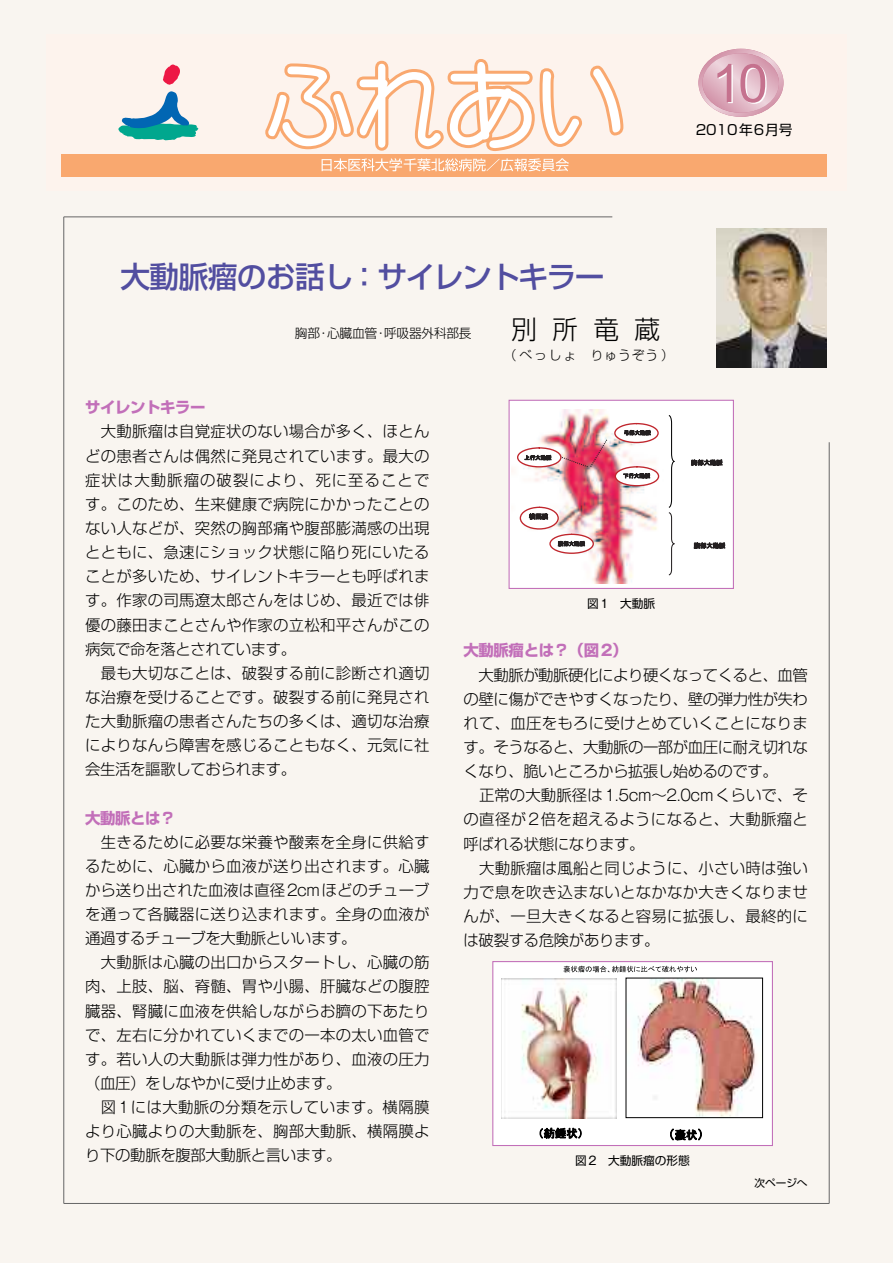
<style>
.page{position:relative;width:893px;height:1263px;background:#f9f5f0}
.page>*{position:absolute;margin:0;border:0;box-sizing:border-box;transform-origin:0 0}
.t1{font:53.1px "Arial";color:#c5728e}
.t2{font:500 29.7px "Shin Go Pro";letter-spacing:-.04em;color:#524ea0}
.t3{font:300 25.5px "Shin Go";color:#000}
.t4{font:300 15.45px/24.2px "Shin Go Pro";letter-spacing:.015em;color:#000;text-align:justify}
.t5{font:300 15.45px "Shin Go Pro";letter-spacing:-.03em;color:#000}
.t6{font:700 15.45px "Shin Go Pro";letter-spacing:-.025em;color:#c26fb9}
.t7{font:300 15.45px "Shin Go Pro";letter-spacing:-.025em;color:#000}
.t8{font:13.8px "Shin Go Pro";color:#000}
.t9{font:300 12.75px "Shin Go Pro";letter-spacing:-.025em;color:#000}
.t10{font:300 12.75px "Shin Go";letter-spacing:.075em;color:#000}
.t11{font:11.7px "Shin Go Pro";color:#000}
.t12{font:10.65px "Shin Go Pro";color:#000}
.s1{font-family:"Gothic MB101 Pro"}
</style>
<div class="page">
<div style="left:47px;top:34px;width:799px;height:156px;background:#fdf3ed"></div>
<div style="left:62px;top:154px;width:765px;height:23px;background:#f9a86f"></div>
<svg style="left:163px;top:64px;width:17px;height:21px"></svg>
<svg style="left:118px;top:91px;width:80px;height:50px"></svg>
<svg style="left:265px;top:59px;width:359px;height:112px"></svg>
<hr style="left:64px;top:217px;width:548px;height:1px;background:#666">
<hr style="left:63px;top:217px;width:1px;height:986px;background:#666">
<hr style="left:64px;top:1203px;width:765px;height:1px;background:#666">
<hr style="left:829px;top:442px;width:1px;height:761px;background:#666">
<svg style="left:698px;top:49px;width:85px;height:68px"></svg>
<svg style="left:702px;top:53px;width:77px;height:60px;background:#e1b7c5"></svg>
<img style="left:716px;top:229px;width:111px;height:138px">
<svg style="left:494px;top:963px;width:277px;height:181px;fill:#fff"></svg>
<svg style="left:540px;top:1128px;width:41px;height:16px"></svg>
<img style="left:501px;top:978px;width:115px;height:140px">
<svg style="left:670px;top:1128px;width:32px;height:12px"></svg>
<img style="left:628px;top:980px;width:133px;height:136px">
<div style="left:626px;top:978px;width:137px;height:140px;border:1px solid #000"></div>
<svg style="left:564px;top:966px;width:133px;height:6px"></svg>
<div style="left:492px;top:961px;width:281px;height:185px;border:1px solid #c26fb9"></div>
<svg style="left:511px;top:402px;width:221px;height:185px"></svg>
<div style="left:509px;top:400px;width:225px;height:189px;border:1px solid #c26fb9"></div>
<h1 class="t1" style="left:712px;top:54px;width:58px">10</h1>
<p class="t8" style="left:696px;top:119px;width:99px">2010年6月号</p>
<h2 class="t2" style="left:121px;top:252px;width:486px">大動脈瘤のお話し：サイレントキラー</h2>
<h3 class="t3" style="left:511px;top:313px;width:150px">別所竜蔵</h3>
<p class="t10" style="left:504px;top:347px;width:172px">（べっしょ りゅうぞう）</p>
<p class="t9" style="left:295px;top:323px;width:178px">胸部・心臓血管・呼吸器外科部長</p>
<p class="t6" style="left:85px;top:395px;width:122px">サイレントキラー</p>
<p class="t4" style="left:85px;top:418px;width:346px;text-indent:16px">大動脈瘤は自覚症状のない場合が多く、ほとんどの患者さんは偶然に発見されています。最大の症状は大動脈瘤の破裂により、死に至ることです。このため、生来健康で病院にかかったことのない人などが、突然の胸部痛や腹部膨満感の出現とともに、急速にショック状態に陥り死にいたることが多いため、サイレントキラーとも呼ばれます。作家の司馬遼太郎さんをはじめ、最近では俳優の藤田まことさんや作家の立松和平さんがこの病気で命を落とされています。</p>
<p class="t4" style="left:85px;top:659px;width:346px;text-indent:16px">最も大切なことは、破裂する前に診断され適切な治療を受けることです。破裂する前に発見された大動脈瘤の患者さんたちの多くは、適切な治療によりなんら障害を感じることもなく、元気に社会生活を謳歌しておられます。</p>
<p class="t6" style="left:85px;top:805px;width:92px">大動脈とは？</p>
<p class="t4" style="left:85px;top:828px;width:346px;text-indent:16px">生きるために必要な栄養や酸素を全身に供給するために、心臓から血液が送り出されます。心臓から送り出された血液は直径<span class="s1">2cm</span>ほどのチューブを通って各臓器に送り込まれます。全身の血液が通過するチューブを大動脈といいます。</p>
<p class="t4" style="left:85px;top:948px;width:346px;text-indent:16px">大動脈は心臓の出口からスタートし、心臓の筋肉、上肢、脳、脊髄、胃や小腸、肝臓などの腹腔臓器、腎臓に血液を供給しながらお臍の下あたりで、左右に分かれていくまでの一本の太い血管です。若い人の大動脈は弾力性があり、血液の圧力（血圧）をしなやかに受け止めます。</p>
<p class="t4" style="left:85px;top:1093px;width:346px;text-indent:16px">図<span class="s1">1</span>には大動脈の分類を示しています。横隔膜より心臓よりの大動脈を、胸部大動脈、横隔膜より下の動脈を腹部大動脈と言います。</p>
<p class="t11" style="left:587px;top:594px;width:69px">図<span class="s1">1</span> 大動脈</p>
<p class="t6" style="left:464px;top:638px;width:166px">大動脈瘤とは？（図<span class="s1">2</span>）</p>
<p class="t5" style="left:478px;top:662px;width:331px">大動脈が動脈硬化により硬くなってくると、血管</p>
<p class="t5" style="left:464px;top:686px;width:346px">の壁に傷ができやすくなったり、壁の弾力性が失わ</p>
<p class="t4" style="left:464px;top:709px;width:346px">れて、血圧をもろに受けとめていくことになりま</p>
<p class="t5" style="left:464px;top:734px;width:346px">す。そうなると、大動脈の一部が血圧に耐え切れな</p>
<p class="t5" style="left:464px;top:758px;width:316px">くなり、脆いところから拡張し始めるのです。</p>
<p class="t4" style="left:479px;top:781px;width:330px">正常の大動脈径は<span class="s1">1.5cm</span>～<span class="s1">2.0cm</span>くらいで、そ</p>
<p class="t4" style="left:464px;top:805px;width:346px">の直径が<span class="s1">2</span>倍を超えるようになると、大動脈瘤と</p>
<p class="t7" style="left:464px;top:831px;width:183px">呼ばれる状態になります。</p>
<p class="t4" style="left:479px;top:854px;width:330px">大動脈瘤は風船と同じように、小さい時は強い</p>
<p class="t4" style="left:464px;top:878px;width:346px">力で息を吹き込まないとなかなか大きくなりませ</p>
<p class="t4" style="left:464px;top:902px;width:346px">んが、一旦大きくなると容易に拡張し、最終的に</p>
<p class="t7" style="left:464px;top:927px;width:198px">は破裂する危険があります。</p>
<p class="t11" style="left:575px;top:1151px;width:116px">図<span class="s1">2</span> 大動脈瘤の形態</p>
<p class="t12" style="left:754px;top:1174px;width:55px">次ページへ</p>
</div>
